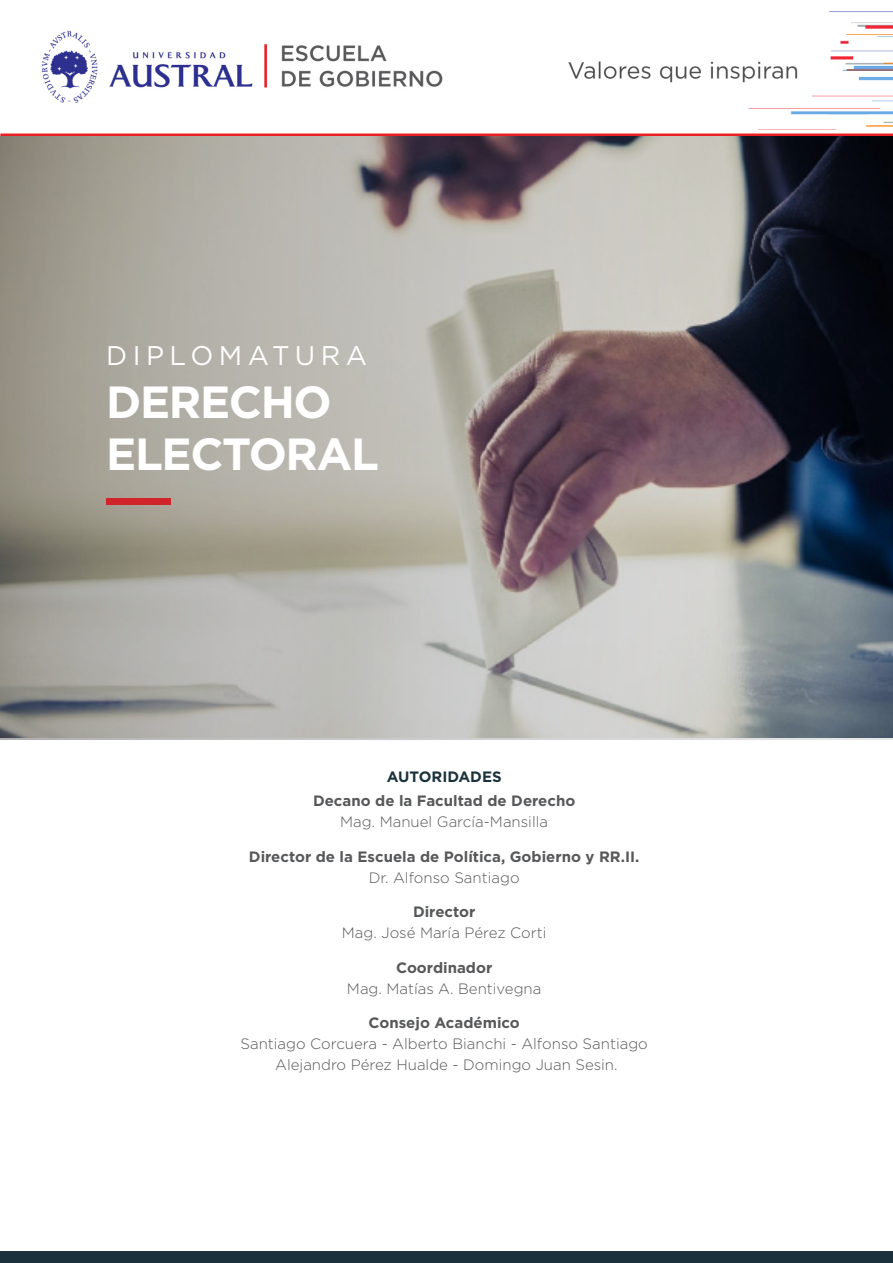
<style>
.page{position:relative;width:893px;height:1263px;background:#fff}
.page>*{position:absolute;margin:0;border:0;box-sizing:border-box;transform-origin:0 0}
.t1{font:700 45px "Gotham";letter-spacing:-.03em;color:#fff}
.t2{font:27px "Gotham";letter-spacing:.2em;color:#fff}
.t3{font:300 15px "Gotham";color:#57585a}
.t4{font:700 15px "Gotham";color:#57585a}
.t5{font:700 15px "Gotham";color:#1b323d}
</style>
<div class="page">
<img style="left:0;top:11px;width:893px;height:125px">
<svg style="left:0;top:136px;width:893px;height:604px;background:#959290"></svg>
<div style="left:106px;top:498px;width:65px;height:6px;background:#d1232a"></div>
<div style="left:0;top:1251px;width:893px;height:12px;background:#1b323d"></div>
<p class="t2" style="left:106px;top:339px;width:262px">DIPLOMATURA</p>
<p class="t1" style="left:106px;top:376px;width:227px">DERECHO</p>
<p class="t1" style="left:106px;top:428px;width:274px">ELECTORAL</p>
<p class="t5" style="left:387px;top:768px;width:116px">AUTORIDADES</p>
<p class="t4" style="left:313px;top:792px;width:264px">Decano de la Facultad de Derecho</p>
<p class="t3" style="left:340px;top:812px;width:209px">Mag. Manuel García-Mansilla</p>
<p class="t4" style="left:249px;top:848px;width:392px">Director de la Escuela de Política, Gobierno y RR.II.</p>
<p class="t3" style="left:369px;top:868px;width:152px">Dr. Alfonso Santiago</p>
<p class="t4" style="left:413px;top:903px;width:64px">Director</p>
<p class="t3" style="left:342px;top:923px;width:206px">Mag. José María Pérez Corti</p>
<p class="t4" style="left:396px;top:959px;width:98px">Coordinador</p>
<p class="t3" style="left:347px;top:979px;width:196px">Mag. Matías A. Bentivegna</p>
<p class="t4" style="left:369px;top:1014px;width:153px">Consejo Académico</p>
<p class="t3" style="left:240px;top:1034px;width:409px">Santiago Corcuera - Alberto Bianchi - Alfonso Santiago</p>
<p class="t3" style="left:275px;top:1055px;width:344px">Alejandro Pérez Hualde - Domingo Juan Sesin.</p>
</div>
